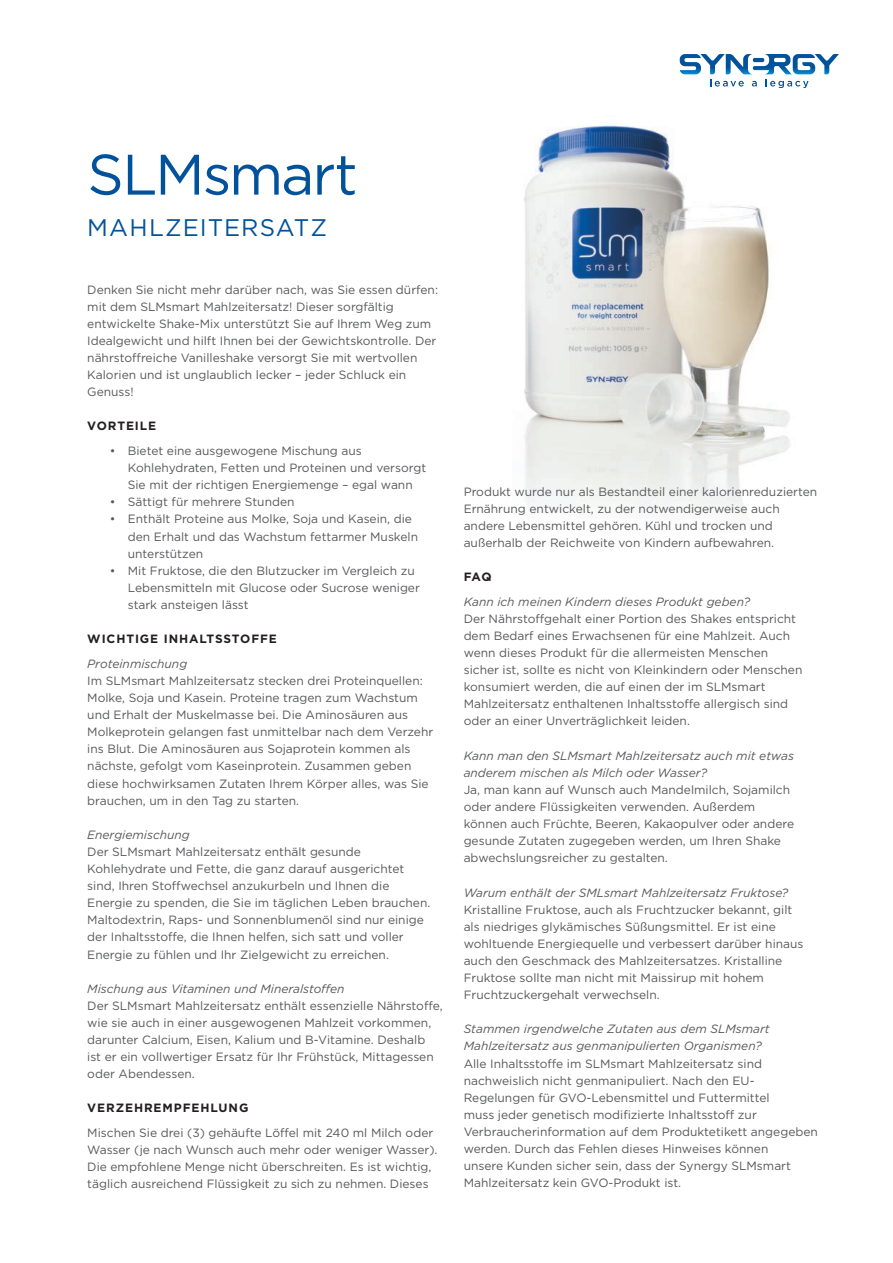
<style>
.page{position:relative;width:893px;height:1263px;background:#fff}
.page>*{position:absolute;margin:0;border:0;box-sizing:border-box;transform-origin:0 0}
.t1{font:57px "Gotham";letter-spacing:-.03em;color:#01529a}
.t2{font:24px "Gotham";letter-spacing:.04em;color:#01529a}
.t3{font:12px/17.1px "Gotham";color:#57585a}
.t4{font:italic 12px/17.1px "Gotham";color:#57585a}
.t5{font:700 12px "Gotham";letter-spacing:.075em;color:#231f20}
</style>
<div class="page">
<img style="left:524px;top:125px;width:266px;height:388px">
<svg style="left:680px;top:54px;width:159px;height:34px"></svg>
<svg style="left:655px;top:178px;width:6px;height:3px"></svg>
<svg style="left:655px;top:235px;width:6px;height:3px"></svg>
<svg style="left:655px;top:293px;width:6px;height:3px"></svg>
<svg style="left:655px;top:344px;width:6px;height:4px"></svg>
<p class="t1" style="left:87px;top:138px;width:272px">SLMsmart</p>
<p class="t2" style="left:87px;top:212px;width:241px">MAHLZEITERSATZ</p>
<p class="t3" style="left:87px;top:281px;width:352px">Denken Sie nicht mehr darüber nach, was Sie essen dürfen: mit dem SLMsmart Mahlzeitersatz! Dieser sorgfältig entwickelte Shake-Mix unterstützt Sie auf Ihrem Weg zum Idealgewicht und hilft Ihnen bei der Gewichtskontrolle. Der nährstoffreiche Vanilleshake versorgt Sie mit wertvollen Kalorien und ist unglaublich lecker – jeder Schluck ein Genuss!</p>
<p class="t5" style="left:87px;top:418px;width:70px">VORTEILE</p>
<p class="t3" style="left:128px;top:442px;width:300px;text-indent:-18px">• Bietet eine ausgewogene Mischung aus<br>Kohlehydraten, Fetten und Proteinen und versorgt<br>Sie mit der richtigen Energiemenge – egal wann</p>
<p class="t3" style="left:110px;top:493px;width:186px">• Sättigt für mehrere Stunden</p>
<p class="t3" style="left:128px;top:510px;width:292px;text-indent:-18px">• Enthält Proteine aus Molke, Soja und Kasein, die den Erhalt und das Wachstum fettarmer Muskeln unterstützen</p>
<p class="t3" style="left:128px;top:562px;width:294px;text-indent:-18px">• Mit Fruktose, die den Blutzucker im Vergleich zu<br>Lebensmitteln mit Glucose oder Sucrose weniger stark ansteigen lässt</p>
<p class="t5" style="left:87px;top:631px;width:191px">WICHTIGE INHALTSSTOFFE</p>
<p class="t4" style="left:87px;top:655px;width:101px">Proteinmischung</p>
<p class="t3" style="left:87px;top:672px;width:347px">Im SLMsmart Mahlzeitersatz stecken drei Proteinquellen:<br>Molke, Soja und Kasein. Proteine tragen zum Wachstum und Erhalt der Muskelmasse bei. Die Aminosäuren aus Molkeprotein gelangen fast unmittelbar nach dem Verzehr ins Blut. Die Aminosäuren aus Sojaprotein kommen als nächste, gefolgt vom Kaseinprotein. Zusammen geben diese hochwirksamen Zutaten Ihrem Körper alles, was Sie brauchen, um in den Tag zu starten.</p>
<p class="t4" style="left:87px;top:826px;width:104px">Energiemischung</p>
<p class="t3" style="left:87px;top:843px;width:345px">Der SLMsmart Mahlzeitersatz enthält gesunde Kohlehydrate und Fette, die ganz darauf ausgerichtet sind, Ihren Stoffwechsel anzukurbeln und Ihnen die Energie zu spenden, die Sie im täglichen Leben brauchen.<br>Maltodextrin, Raps- und Sonnenblumenöl sind nur einige der Inhaltsstoffe, die Ihnen helfen, sich satt und voller Energie zu fühlen und Ihr Zielgewicht zu erreichen.</p>
<p class="t4" style="left:87px;top:980px;width:259px">Mischung aus Vitaminen und Mineralstoffen</p>
<p class="t3" style="left:87px;top:997px;width:357px">Der SLMsmart Mahlzeitersatz enthält essenzielle Nährstoffe, wie sie auch in einer ausgewogenen Mahlzeit vorkommen, darunter Calcium, Eisen, Kalium und B-Vitamine. Deshalb<br>ist er ein vollwertiger Ersatz für Ihr Frühstück, Mittagessen oder Abendessen.</p>
<p class="t5" style="left:87px;top:1100px;width:163px">VERZEHREMPFEHLUNG</p>
<p class="t3" style="left:87px;top:1124px;width:352px">Mischen Sie drei (3) gehäufte Löffel mit 240 ml Milch oder Wasser (je nach Wunsch auch mehr oder weniger Wasser).<br>Die empfohlene Menge nicht überschreiten. Es ist wichtig, täglich ausreichend Flüssigkeit zu sich zu nehmen. Dieses</p>
<p class="t3" style="left:464px;top:483px;width:355px">Produkt wurde nur als Bestandteil einer kalorienreduzierten Ernährung entwickelt, zu der notwendigerweise auch andere Lebensmittel gehören. Kühl und trocken und außerhalb der Reichweite von Kindern aufbewahren.</p>
<p class="t5" style="left:464px;top:569px;width:29px">FAQ</p>
<p class="t4" style="left:464px;top:593px;width:288px">Kann ich meinen Kindern dieses Produkt geben?</p>
<p class="t3" style="left:464px;top:610px;width:340px">Der Nährstoffgehalt einer Portion des Shakes entspricht dem Bedarf eines Erwachsenen für eine Mahlzeit. Auch wenn dieses Produkt für die allermeisten Menschen sicher ist, sollte es nicht von Kleinkindern oder Menschen konsumiert werden, die auf einen der im SLMsmart Mahlzeitersatz enthaltenen Inhaltsstoffe allergisch sind oder an einer Unverträglichkeit leiden.</p>
<p class="t4" style="left:464px;top:747px;width:332px">Kann man den SLMsmart Mahlzeitersatz auch mit etwas anderem mischen als Milch oder Wasser?</p>
<p class="t3" style="left:464px;top:781px;width:332px">Ja, man kann auf Wunsch auch Mandelmilch, Sojamilch oder andere Flüssigkeiten verwenden. Außerdem können auch Früchte, Beeren, Kakaopulver oder andere gesunde Zutaten zugegeben werden, um Ihren Shake abwechslungsreicher zu gestalten.</p>
<p class="t4" style="left:464px;top:883px;width:326px">Warum enthält der SMLsmart Mahlzeitersatz Fruktose?</p>
<p class="t3" style="left:464px;top:900px;width:341px">Kristalline Fruktose, auch als Fruchtzucker bekannt, gilt als niedriges glykämisches Süßungsmittel. Er ist eine wohltuende Energiequelle und verbessert darüber hinaus auch den Geschmack des Mahlzeitersatzes. Kristalline Fruktose sollte man nicht mit Maissirup mit hohem Fruchtzuckergehalt verwechseln.</p>
<p class="t4" style="left:464px;top:1020px;width:308px">Stammen irgendwelche Zutaten aus dem SLMsmart<br>Mahlzeitersatz aus genmanipulierten Organismen?</p>
<p class="t3" style="left:464px;top:1054px;width:356px">Alle Inhaltsstoffe im SLMsmart Mahlzeitersatz sind nachweislich nicht genmanipuliert. Nach den EU-Regelungen für GVO-Lebensmittel und Futtermittel<br>muss jeder genetisch modifizierte Inhaltsstoff zur Verbraucherinformation auf dem Produktetikett angegeben werden. Durch das Fehlen dieses Hinweises können<br>unsere Kunden sicher sein, dass der Synergy SLMsmart Mahlzeitersatz kein GVO-Produkt ist.</p>
</div>
